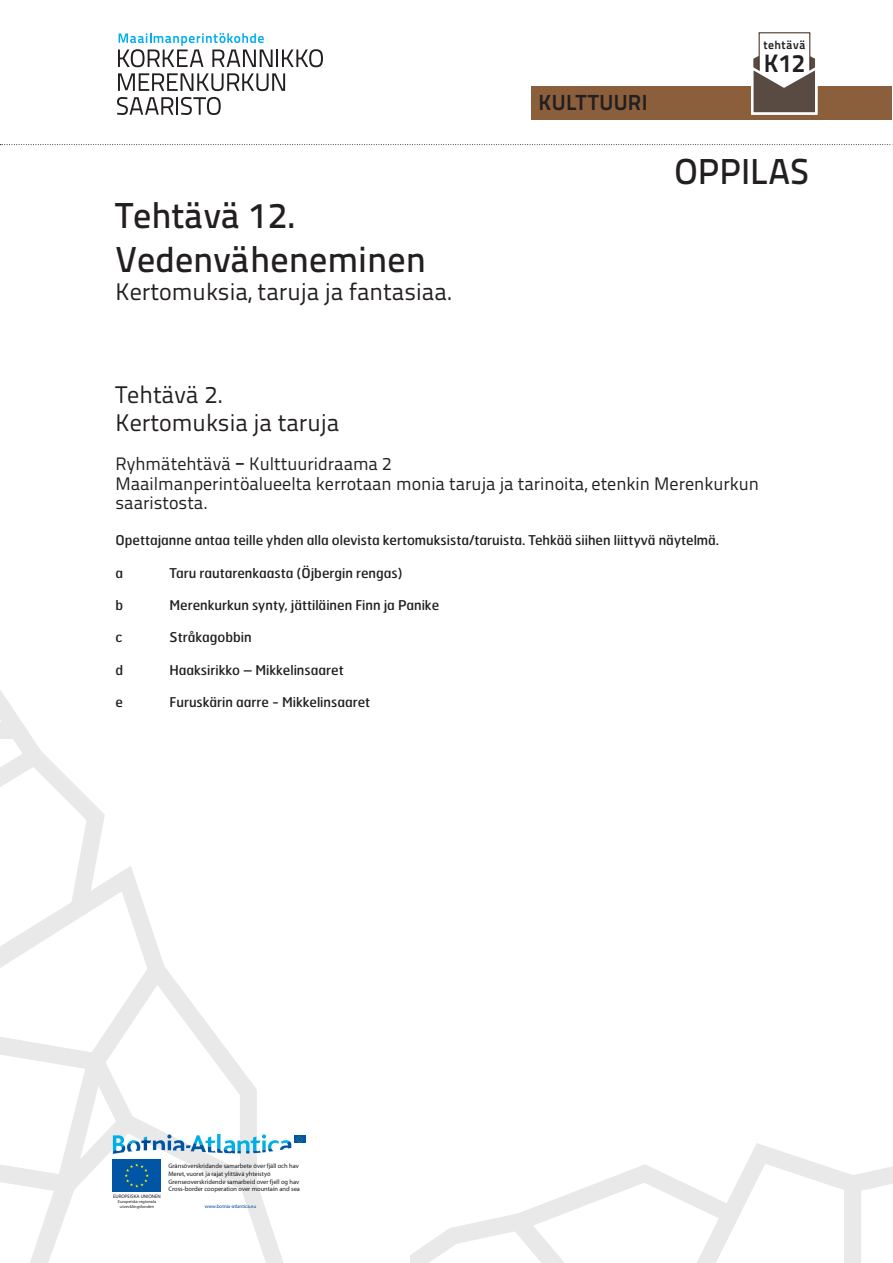
<style>
.page{position:relative;width:893px;height:1263px;background:#fff}
.page>*{position:absolute;margin:0;border:0;box-sizing:border-box;transform-origin:0 0}
.t1{font:36px/43.2px "Titillium Text 14 L 600 wt";color:#231f20}
.t2{font:25.2px "Titillium Text 14 L 800 wt";color:#231f20}
.t3{font:24px/28.8px "Titillium Text 14 L 400 wt";color:#231f20}
.t4{font:21.75px "Titillium Text 14 L 800 wt";letter-spacing:.015em;color:#231f20}
.t5{font:18px/19.5px "Titillium Text 14 L 400 wt";color:#231f20}
.t6{font:13.5px "Hermes";color:#231f20}
.t7{font:11.7px "Titillium Text 14 L 800 wt";letter-spacing:.045em;color:#231f20}
.t8{font:6.45px/7.8px "Myriad";color:#1a171b}
.t9{font:4.95px "Myriad Pro";color:#004492}
.t10{font:4.95px "Myriad";color:#1a171b}
.t11{font:4.35px/5.1px "Myriad";letter-spacing:.01em;color:#1a171b;text-align:center}
.s1{font-family:"Praxis";font-weight:700}
</style>
<div class="page">
<svg style="left:410px;top:1143px;width:483px;height:120px"></svg>
<svg style="left:0;top:144px;width:893px;height:1px"></svg>
<div style="left:531px;top:86px;width:360px;height:33px;background:#8b5e3c"></div>
<svg style="left:751px;top:40px;width:67px;height:75px"></svg>
<svg style="left:117px;top:33px;width:206px;height:82px"></svg>
<svg style="left:0;top:690px;width:306px;height:573px"></svg>
<h1 class="t1" style="left:116px;top:194px;width:312px">Tehtävä 12.<br>Vedenväheneminen</h1>
<h3 class="t3" style="left:116px;top:278px;width:339px">Kertomuksia, taruja ja fantasiaa.</h3>
<h3 class="t4" style="left:539px;top:89px;width:110px">KULTTUURI</h3>
<p class="t7" style="left:763px;top:38px;width:44px">tehtävä</p>
<h2 class="t2" style="left:764px;top:48px;width:43px">K12</h2>
<h1 class="t1" style="left:674px;top:150px;width:136px">OPPILAS</h1>
<h3 class="t3" style="left:116px;top:380px;width:225px">Tehtävä 2.<br>Kertomuksia ja taruja</h3>
<h3 class="t5" style="left:116px;top:454px;width:645px">Ryhmätehtävä <span class="s1">–</span> Kulttuuridraama 2<br>Maailmanperintöalueelta kerrotaan monia taruja ja tarinoita, etenkin Merenkurkun saaristosta.</h3>
<p class="t6" style="left:116px;top:532px;width:605px">Opettajanne antaa teille yhden alla olevista kertomuksista/taruista. Tehkää siihen liittyvä näytelmä.</p>
<p class="t6" style="left:116px;top:565px;width:9px">a</p>
<p class="t6" style="left:170px;top:565px;width:235px">Taru rautarenkaasta (Öjbergin rengas)</p>
<p class="t6" style="left:116px;top:597px;width:9px">b</p>
<p class="t6" style="left:170px;top:597px;width:271px">Merenkurkun synty, jättiläinen Finn ja Panike</p>
<p class="t6" style="left:116px;top:629px;width:8px">c</p>
<p class="t6" style="left:170px;top:629px;width:84px">Stråkagobbin</p>
<p class="t6" style="left:116px;top:662px;width:9px">d</p>
<p class="t6" style="left:170px;top:662px;width:176px">Haaksirikko – Mikkelinsaaret</p>
<p class="t6" style="left:116px;top:694px;width:9px">e</p>
<p class="t6" style="left:170px;top:694px;width:202px">Furuskärin aarre - Mikkelinsaaret</p>
<p class="t10" style="left:113px;top:1194px;width:49px">EUROPEISKA UNIONEN</p>
<p class="t11" style="left:118px;top:1199px;width:40px">Europeiska regionala utvecklingsfonden</p>
<p class="t8" style="left:168px;top:1162px;width:133px">Gränsöverskridande samarbete över fjäll och hav Meret, vuoret ja rajat ylittävä yhteistyö Grenseoverskridende samarbeid over fjell og hav Cross-border cooperation over mountain and sea</p>
<p class="t9" style="left:205px;top:1203px;width:53px">www.botnia-atlantica.eu</p>
</div>
